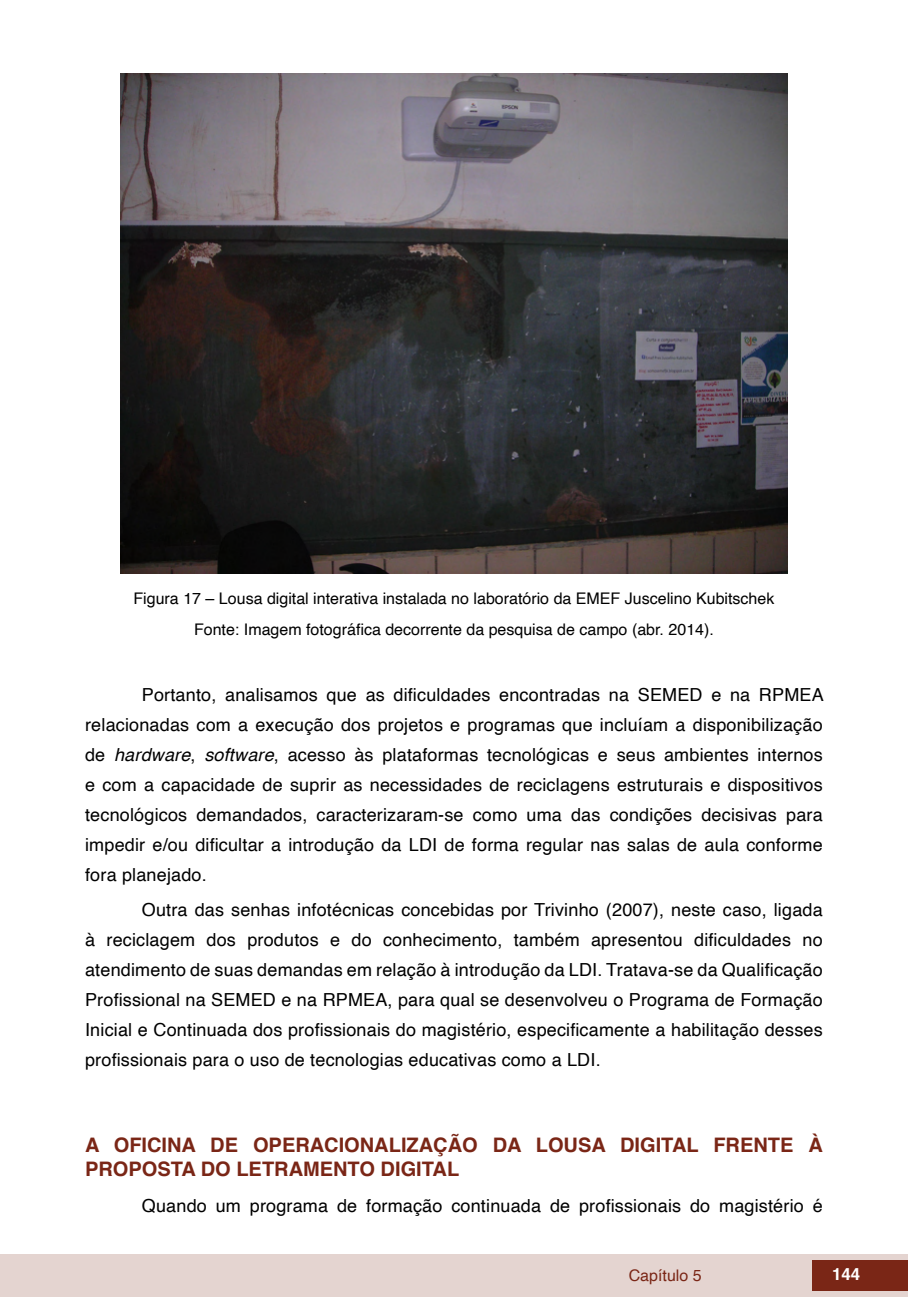
<style>
.page{position:relative;width:908px;height:1304px;background:#fff}
.page>*{position:absolute;margin:0;border:0;box-sizing:border-box;transform-origin:0 0}
.TITULOS{font:700 20px/24px "Helvetica";color:#7a2616}
.txt{font:18px/30px "Helvetica";letter-spacing:.01em;color:#000;text-align:justify}
.t1{font:700 16.8px "Helvetica";color:#fff}
.imagens_graf_tab{font:16px "Helvetica";color:#000}
.t2{font:16px "Helvetica";color:#7a2616}
.s1{font-style:italic}
</style>
<div class="page">
<div style="left:0;top:1254px;width:906px;height:43px;background:#e4d4d0"></div>
<div style="left:812px;top:1261px;width:95px;height:30px;background:#7a2616"></div>
<img style="left:120px;top:74px;width:667px;height:500px">
<p class="imagens_graf_tab" style="left:133px;top:586px;width:642px">Figura 17 – Lousa digital interativa instalada no laboratório da EMEF Juscelino Kubitschek</p>
<p class="imagens_graf_tab" style="left:194px;top:617px;width:521px">Fonte: Imagem fotográfica decorrente da pesquisa de campo (abr. 2014).</p>
<p class="txt" style="left:85px;top:680px;width:739px;text-indent:57px">Portanto, analisamos que as dificuldades encontradas na SEMED e na RPMEA relacionadas com a execução dos projetos e programas que incluíam a disponibilização de <span class="s1">hardware</span>, <span class="s1">software</span>, acesso às plataformas tecnológicas e seus ambientes internos e com a capacidade de suprir as necessidades de reciclagens estruturais e dispositivos tecnológicos demandados, caracterizaram-se como uma das condições decisivas para impedir e/ou dificultar a introdução da LDI de forma regular nas salas de aula conforme fora planejado.</p>
<p class="txt" style="left:85px;top:896px;width:738px;text-indent:57px">Outra das senhas infotécnicas concebidas por Trivinho (2007), neste caso, ligada à reciclagem dos produtos e do conhecimento, também apresentou dificuldades no atendimento de suas demandas em relação à introdução da LDI. Tratava-se da Qualificação Profissional na SEMED e na RPMEA, para qual se desenvolveu o Programa de Formação Inicial e Continuada dos profissionais do magistério, especificamente a habilitação desses profissionais para o uso de tecnologias educativas como a LDI.</p>
<p class="TITULOS" style="left:85px;top:1133px;width:738px">A OFICINA DE OPERACIONALIZAÇÃO DA LOUSA DIGITAL FRENTE À<br>PROPOSTA DO LETRAMENTO DIGITAL</p>
<p class="txt" style="left:142px;top:1191px;width:682px">Quando um programa de formação continuada de profissionais do magistério é</p>
<p class="t2" style="left:628px;top:1263px;width:74px">Capítulo 5</p>
<p class="t1" style="left:831px;top:1261px;width:30px">144</p>
</div>
